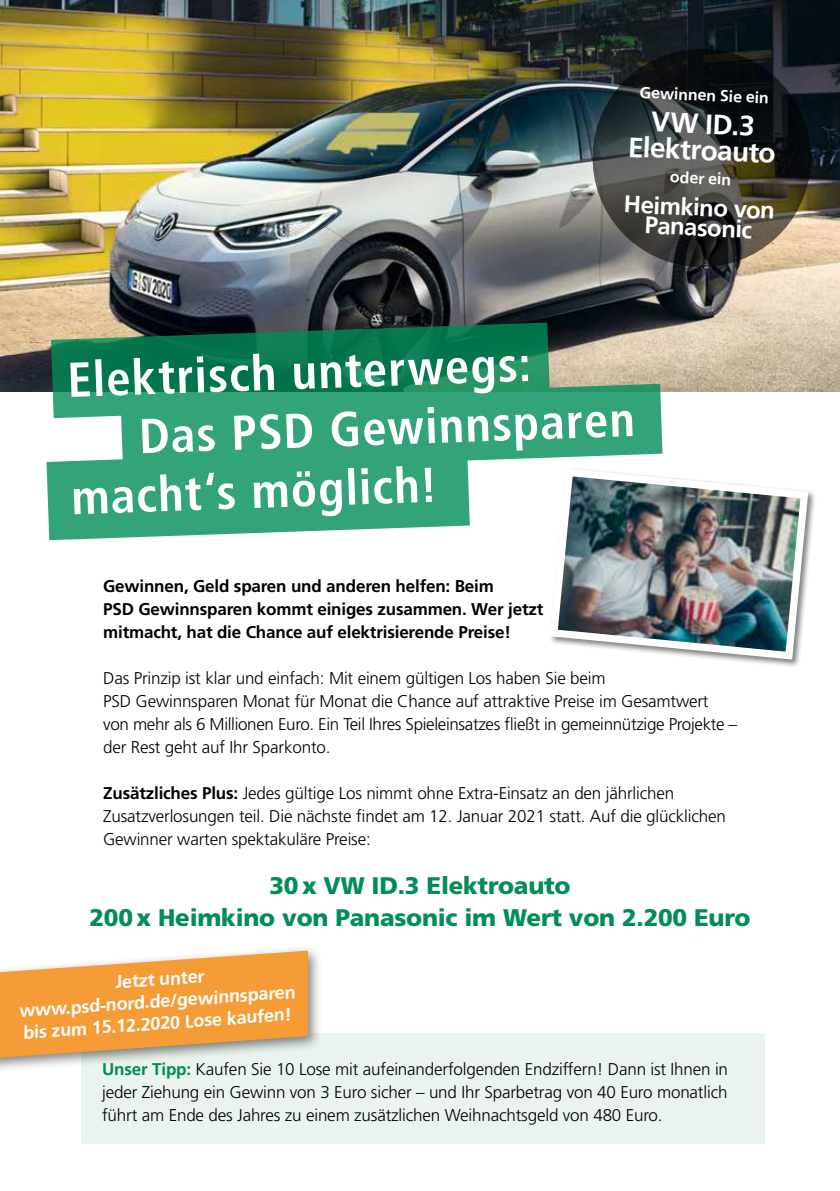
<style>
.page{position:relative;width:840px;height:1191px;background:#fff}
.page>*{position:absolute;margin:0;border:0;box-sizing:border-box;transform-origin:0 0}
.t1{font:700 condensed 48.8px "Frutiger LT Std";color:#fff}
.t2{font:700 28px/26.2px "Frutiger LT Std";color:#fff;text-align:center}
.t3{font:900 24px/32px "Frutiger LT Std";letter-spacing:-.01em;color:#008d58;text-align:center}
.t4{font:700 24px/20px "Frutiger LT Std";color:#fff;text-align:center}
.t5{font:700 18px/22px "Frutiger LT Std";color:#fff;text-align:center}
.t6{font:300 17px/23px "Frutiger LT Std";letter-spacing:-.01em;color:#000}
.t7{font:700 17px/23px "Frutiger LT Std";letter-spacing:-.01em;color:#000}
.t8{font:700 16px "Frutiger LT Std";color:#fff}
.s1{font-weight:700}
.s2{font-weight:700;color:#008d58}
</style>
<div class="page">
<img style="left:0;top:0;width:839px;height:391px">
<div style="left:82px;top:1033px;width:682px;height:110px;background:#eaf3ee"></div>
<div style="left:0;top:944px;width:323px;height:131px;background:#000;opacity:.5"></div>
<svg style="left:0;top:950px;width:308px;height:107px"></svg>
<svg style="left:589px;top:46px;width:224px;height:223px"></svg>
<svg style="left:51px;top:322px;width:498px;height:96px;fill:#05764d"></svg>
<svg style="left:46px;top:459px;width:423px;height:81px"></svg>
<svg style="left:121px;top:384px;width:541px;height:88px;fill:#33a379"></svg>
<div style="left:548px;top:467px;width:268px;height:201px;background:#000;opacity:.5"></div>
<img style="left:545px;top:464px;width:266px;height:199px">
<p class="t8" style="left:640px;top:82px;width:131px;rotate:3deg">Gewinnen Sie ein</p>
<h2 class="t2" style="left:630px;top:107px;width:149px;rotate:3deg">VW ID.3<br>Elektroauto</h2>
<p class="t8" style="left:670px;top:167px;width:63px;rotate:3deg">oder ein</p>
<h3 class="t4" style="left:623px;top:195px;width:152px;rotate:2deg">Heimkino von<br>Panasonic</h3>
<h1 class="t1" style="left:66px;top:351px;width:465px;rotate:-2deg">Elektrisch unterwegs:</h1>
<h1 class="t1" style="left:138px;top:407px;width:497px;rotate:-2deg">Das PSD Gewinnsparen</h1>
<h1 class="t1" style="left:70px;top:468px;width:367px;rotate:-2deg">macht‘s möglich!</h1>
<p class="t7" style="left:103px;top:574px;width:441px">Gewinnen, Geld sparen und anderen helfen: Beim<br>PSD Gewinnsparen kommt einiges zusammen. Wer jetzt mitmacht, hat die Chance auf elektrisierende Preise!</p>
<p class="t6" style="left:103px;top:666px;width:635px">Das Prinzip ist klar und einfach: Mit einem gültigen Los haben Sie beim<br>PSD Gewinnsparen Monat für Monat die Chance auf attraktive Preise im Gesamtwert von mehr als 6 Millionen Euro. Ein Teil Ihres Spieleinsatzes fließt in gemeinnützige Projekte – der Rest geht auf Ihr Sparkonto.</p>
<p class="t6" style="left:103px;top:781px;width:624px"><span class="s1">Zusätzliches Plus:</span> Jedes gültige Los nimmt ohne Extra-Einsatz an den jährlichen<br>Zusatzverlosungen teil. Die nächste findet am 12. Januar 2021 statt. Auf die glücklichen<br>Gewinner warten spektakuläre Preise:</p>
<h3 class="t3" style="left:89px;top:869px;width:662px">30 x VW ID.3 Elektroauto<br>200 x Heimkino von Panasonic im Wert von 2.200 Euro</h3>
<p class="t5" style="left:17px;top:978px;width:278px;rotate:-4deg">Jetzt unter www.psd-nord.de/gewinnsparen bis zum 15.12.2020 Lose kaufen!</p>
<p class="t6" style="left:102px;top:1057px;width:627px;text-align:justify"><span class="s2">Unser Tipp:</span> Kaufen Sie 10 Lose mit aufeinanderfolgenden Endziffern! Dann ist Ihnen in jeder Ziehung ein Gewinn von 3 Euro sicher – und Ihr Sparbetrag von 40 Euro monatlich führt am Ende des Jahres zu einem zusätzlichen Weihnachtsgeld von 480 Euro.</p>
</div>
